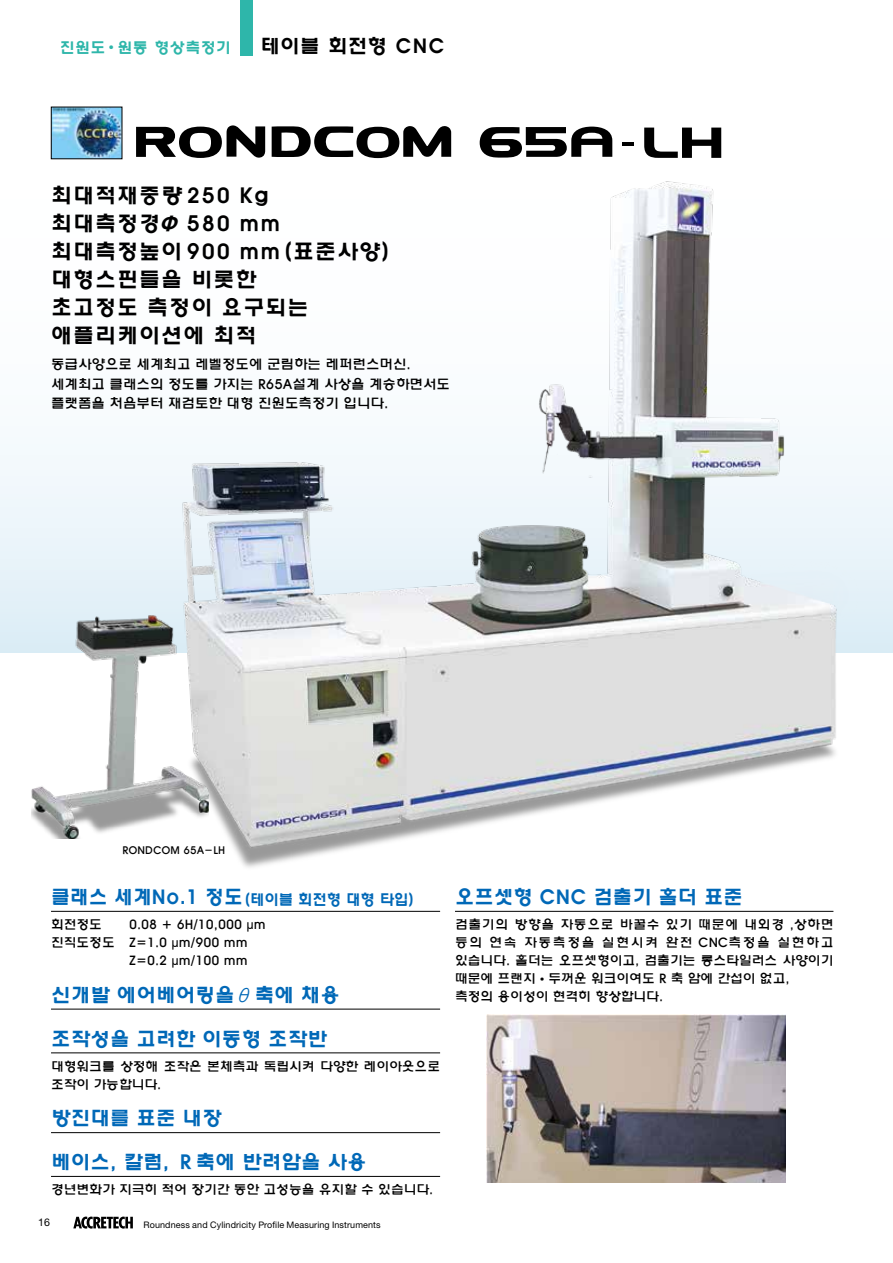
<style>
.page{position:relative;width:893px;height:1263px;background:#fff}
.page>*{position:absolute;margin:0;border:0;box-sizing:border-box;transform-origin:0 0}
.t1{font:21px/28px "H Ywul B";letter-spacing:.05em;color:#000}
.t2{font:19.5px "H Ywul B";letter-spacing:.01em;color:#0068b7}
.t3{font:19.5px "H Ywul B";letter-spacing:.025em;color:#000}
.t4{font:15px "H Ywul B";color:#0068b7;scale:.96 1}
.t5{font:15px "H Ywul B";letter-spacing:.03em;color:#2eb6aa}
.t6{font:13.5px/19.5px "H Ywul M";color:#000}
.t7{font:12.75px/18px "H Ywul M";color:#000}
.t8{font:10.65px "Helvetica Neue";color:#000}
.t9{font:10.5px "H Ywul M";color:#000}
.t10{font:9px "Helvetica Neue";letter-spacing:.01em;color:#000}
.s1{font-family:"Adobe Myungjo Std";font-weight:500}
.s2{font-family:"Arial";font-weight:700;font-style:italic}
.s3{font-size:19.5px}
.s4{font-family:"Arial"}
</style>
<div class="page">
<div style="left:0;top:0;width:893px;height:653px;background:linear-gradient(to bottom,#fff,#e7f2f9)"></div>
<img style="left:54px;top:120px;width:810px;height:748px">
<hr style="left:51px;top:911px;width:389px;height:1px;background:#000">
<hr style="left:51px;top:1009px;width:389px;height:1px;background:#000">
<hr style="left:51px;top:1052px;width:389px;height:1px;background:#000">
<hr style="left:51px;top:1132px;width:389px;height:1px;background:#000">
<hr style="left:51px;top:1176px;width:389px;height:1px;background:#000">
<hr style="left:455px;top:911px;width:378px;height:1px;background:#000">
<img style="left:486px;top:1015px;width:299px;height:167px">
<svg style="left:136px;top:125px;width:129px;height:33px"></svg>
<svg style="left:272px;top:126px;width:179px;height:32px"></svg>
<svg style="left:480px;top:127px;width:132px;height:31px"></svg>
<svg style="left:644px;top:128px;width:77px;height:30px"></svg>
<svg style="left:622px;top:143px;width:12px;height:3px"></svg>
<img style="left:32px;top:616px;width:176px;height:223px">
<img style="left:53px;top:109px;width:67px;height:48px">
<div style="left:240px;top:0;width:13px;height:55px;background:#2eb6aa"></div>
<svg style="left:73px;top:1216px;width:60px;height:12px"></svg>
<p class="t5" style="left:60px;top:40px;width:173px">진원도<span class="s1">•</span>원통 형상측정기</p>
<h2 class="t3" style="left:260px;top:36px;width:186px">테이블 회전형 CNC</h2>
<h1 class="t1" style="left:51px;top:182px;width:353px">최대적재중량250 Kg 최대측정경<span class="s2">Φ</span> 580 mm 최대측정높이 900 mm（표준사양）대형스핀들을 비롯한<br>초고정도 측정이 요구되는 애플리케이션에 최적</h1>
<p class="t6" style="left:51px;top:355px;width:401px">동급사양으로 세계최고 레벨정도에 군림하는 레퍼런스머신. 세계최고 클래스의 정도를 가지는 R65A설계 사상을 계승하면서도 플랫폼을 처음부터 재검토한 대형 진원도측정기 입니다.</p>
<p class="t9" style="left:122px;top:845px;width:105px">RONDCOM 65A-LH</p>
<p class="t4" style="left:51px;top:892px;width:389px"><span class="s3">클래스 세계No.1 정도</span>（테이블 회전형 대형 타입）</p>
<p class="t7" style="left:51px;top:916px;width:52px">회전정도</p>
<p class="t7" style="left:129px;top:916px;width:138px">0.08 + 6H/10,000 <span class="s4">μ</span>m</p>
<p class="t7" style="left:51px;top:934px;width:198px">진직도정도 Z=1.0 <span class="s4">μ</span>m/900 mm</p>
<p class="t7" style="left:129px;top:952px;width:120px">Z=0.2 <span class="s4">μ</span>m/100 mm</p>
<h2 class="t2" style="left:51px;top:985px;width:290px">신개발 에어베어링을θ축에 채용</h2>
<h2 class="t2" style="left:51px;top:1029px;width:277px">조작성을 고려한 이동형 조작반</h2>
<p class="t7" style="left:51px;top:1057px;width:391px">대형워크를 상정해 조작은 본체측과 독립시켜 다양한 레이아웃으로 조작이 가능합니다.</p>
<h2 class="t2" style="left:51px;top:1109px;width:172px">방진대를 표준 내장</h2>
<h2 class="t2" style="left:51px;top:1152px;width:317px">베이스, 칼럼, Ｒ축에 반려암을 사용</h2>
<p class="t7" style="left:51px;top:1181px;width:384px">경년변화가 지극히 적어 장기간 동안 고성능을 유지할 수 있습니다.</p>
<p class="t8" style="left:38px;top:1216px;width:13px">16</p>
<p class="t10" style="left:144px;top:1220px;width:239px">Roundness and Cylindricity Profile Measuring Instruments</p>
<h2 class="t2" style="left:455px;top:887px;width:289px">오프셋형 CNC 검출기 홀더 표준</h2>
<p class="t7" style="left:455px;top:916px;width:380px">검출기의 방향을 자동으로 바꿀수 있기 때문에 내외경 ,상하면 등의 연속 자동측정을 실현시켜 완전 CNC측정을 실현하고 있습니다. 홀더는 오프셋형이고, 검출기는 롱스타일러스 사양이기 때문에 프랜지<span class="s1">•</span>두꺼운 워크이여도 R 축 암에 간섭이 없고,<br>측정의 용이성이 현격히 향상합니다.</p>
</div>
